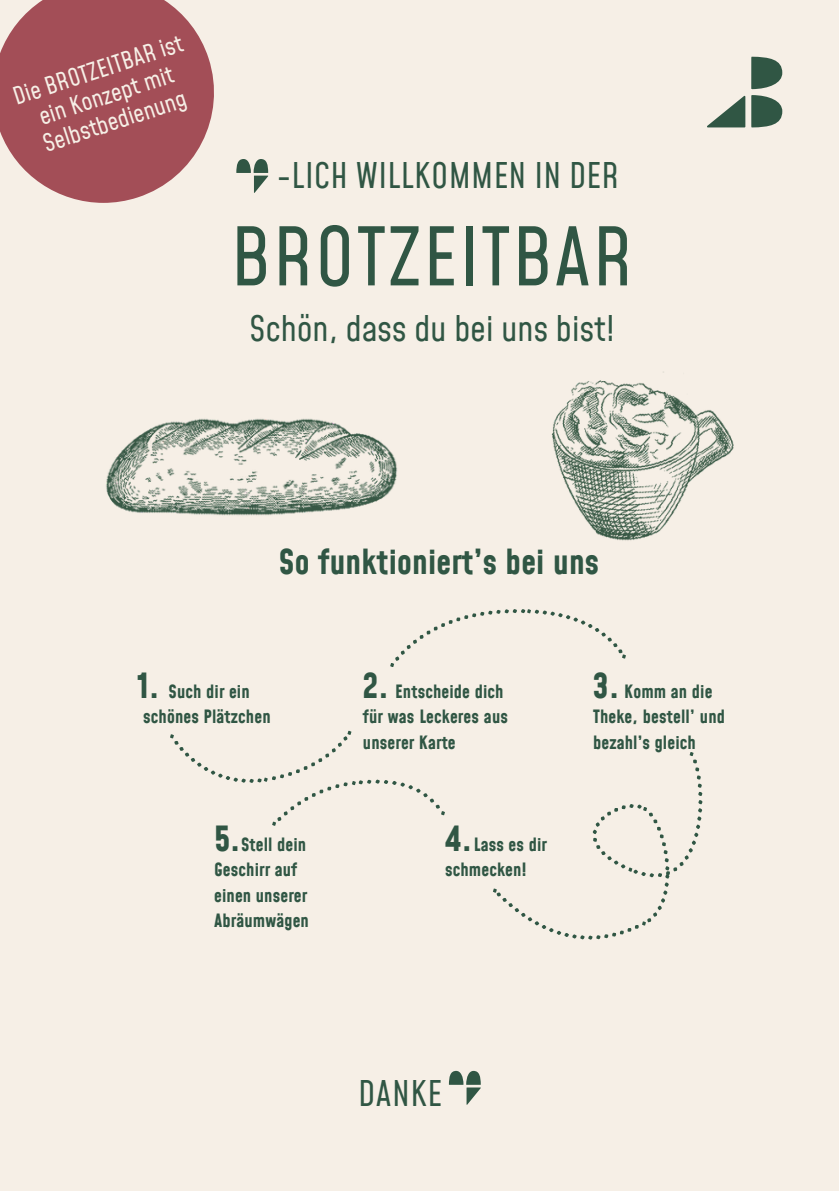
<style>
.page{position:relative;width:839px;height:1191px;background:#fff}
.page>*{position:absolute;margin:0;border:0;box-sizing:border-box;transform-origin:0 0}
.t1{font:78.8px "Mohave";letter-spacing:.025em;color:#305644}
.t2{font:34px "Mohave";letter-spacing:.01em;color:#305644}
.t3{font:700 34px "Mohave";color:#305644}
.t4{font:700 33.8px "Mohave";letter-spacing:.005em;color:#305644}
.t5{font:23.4px/27px "Mohave";color:#f6efe6;text-align:center}
.t6{font:700 18px/25.4px "Mohave";letter-spacing:.005em;color:#305644}
</style>
<div class="page">
<div style="left:0;top:0;width:838px;height:1190px;background:#f6efe6"></div>
<svg style="left:236px;top:159px;width:32px;height:34px"></svg>
<svg style="left:449px;top:1071px;width:32px;height:34px"></svg>
<img style="left:103px;top:416px;width:296px;height:104px;border-radius:44px">
<svg style="left:0;top:0;width:214px;height:203px;fill:#a34e57"></svg>
<svg style="left:170px;top:731px;width:275px;height:95px"></svg>
<svg style="left:390px;top:609px;width:236px;height:58px"></svg>
<svg style="left:493px;top:752px;width:209px;height:188px"></svg>
<img style="left:551px;top:371px;width:183px;height:170px">
<svg style="left:751px;top:95px;width:31px;height:32px"></svg>
<svg style="left:707px;top:96px;width:38px;height:31px"></svg>
<svg style="left:751px;top:57px;width:31px;height:32px"></svg>
<p class="t5" style="left:10px;top:84px;width:178px;rotate:-18deg">Die BROTZEITBAR ist ein Konzept mit<br>Selbstbedienung</p>
<h4 class="t2" style="left:277px;top:155px;width:343px">-LICH WILLKOMMEN IN DER</h4>
<h4 class="t1" style="left:231px;top:208px;width:403px">BROTZEITBAR</h4>
<h4 class="t2" style="left:249px;top:308px;width:367px">Schön, dass du bei uns bist!</h4>
<h3 class="t4" style="left:279px;top:541px;width:322px">So funktioniert’s bei uns</h3>
<h2 class="t3" style="left:137px;top:665px;width:23px">1.</h2>
<p class="t6" style="left:143px;top:678px;width:129px;text-align:center">Such dir ein schönes Plätzchen</p>
<h1 class="t3" style="left:363px;top:665px;width:27px">2.</h1>
<p class="t3" style="left:593px;top:665px;width:28px">3.</p>
<p class="t6" style="left:395px;top:678px;width:110px">Entscheide dich</p>
<p class="t6" style="left:363px;top:704px;width:147px">für was Leckeres aus unserer Karte</p>
<p class="t6" style="left:624px;top:678px;width:90px">Komm an die</p>
<p class="t6" style="left:593px;top:704px;width:133px">Theke, bestell’ und bezahl’s gleich</p>
<h2 class="t3" style="left:214px;top:818px;width:28px">5.</h2>
<p class="t6" style="left:241px;top:831px;width:67px">Stell dein</p>
<p class="t6" style="left:214px;top:857px;width:96px">Geschirr auf einen unserer<br>Abräumwägen</p>
<h2 class="t3" style="left:445px;top:818px;width:29px">4.</h2>
<h2 class="t6" style="left:474px;top:831px;width:75px">Lass es dir</h2>
<h2 class="t6" style="left:445px;top:857px;width:83px">schmecken!</h2>
<h2 class="t2" style="left:358px;top:1073px;width:85px">DANKE</h2>
</div>
